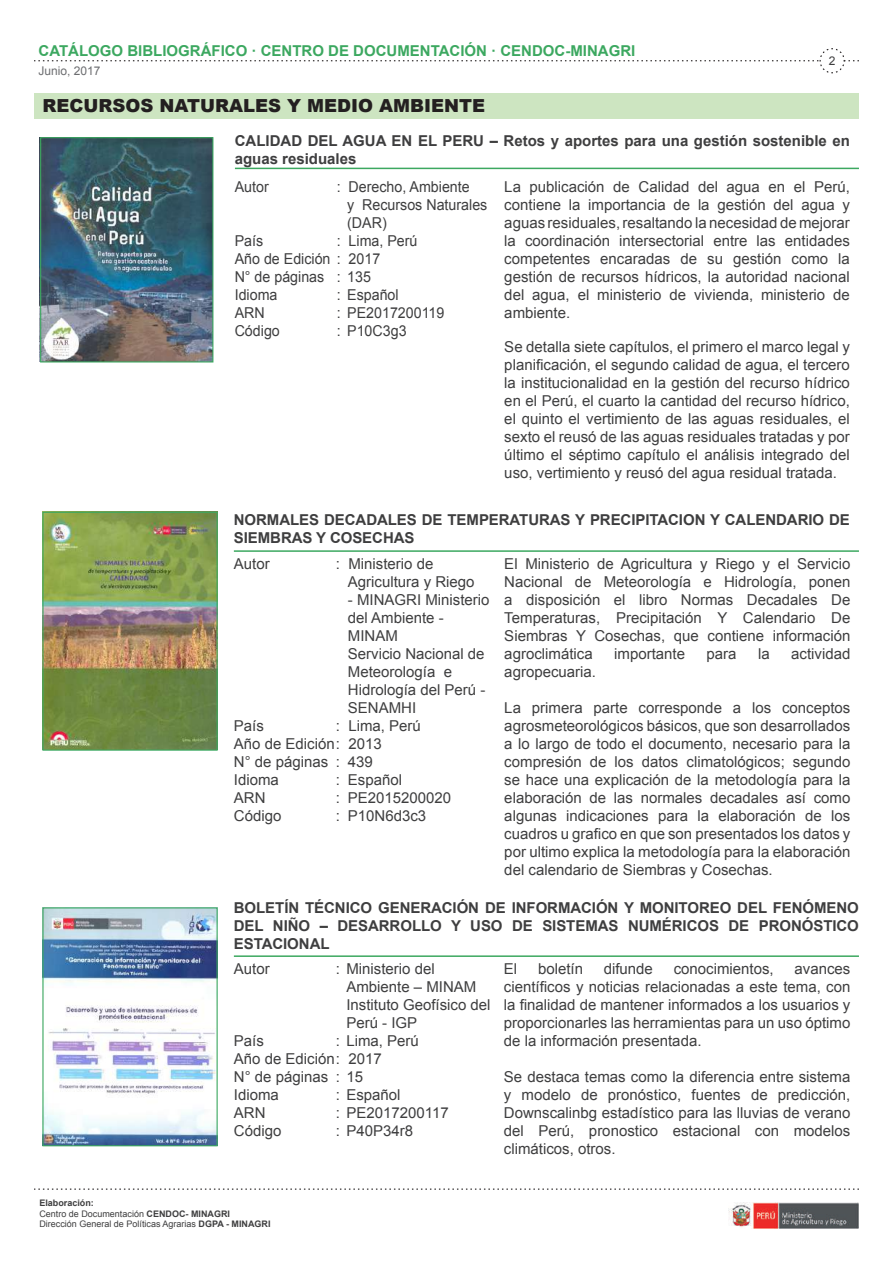
<style>
.page{position:relative;width:893px;height:1263px;background:#fff}
.page>*{position:absolute;margin:0;border:0;box-sizing:border-box;transform-origin:0 0}
.t1{font:900 18px "Arial";color:#231f20}
.t2{font:15px/18px "Arial";color:#3e3e3f;text-align:justify}
.t3{font:700 15px/18px "Arial";letter-spacing:-.005em;color:#3e3e3f}
.t4{font:15px/18px "Arial";color:#3e3e3f;scale:.95 1}
.t5{font:700 15px "Arial";color:#3ca860}
.t6{font:12px "Arial";color:#6c6d70}
.t7{font:12px "Arial";color:#3e3e3f}
.t8{font:9px/10.8px "Arial";color:#3e3e3f}
.s1{font-weight:700}
</style>
<div class="page">
<svg style="left:34px;top:1188px;width:825px;height:2px"></svg>
<svg style="left:34px;top:48px;width:825px;height:26px"></svg>
<img style="left:729px;top:1203px;width:130px;height:26px">
<img style="left:44px;top:514px;width:172px;height:235px">
<img style="left:42px;top:139px;width:169px;height:221px">
<div style="left:34px;top:93px;width:825px;height:25px;background:#cde5c1"></div>
<hr style="left:235px;top:168px;width:624px;height:1px;background:#3ca860">
<div style="left:40px;top:137px;width:173px;height:225px;border:1px solid #3ca860"></div>
<hr style="left:234px;top:550px;width:625px;height:2px;background:#3ca860">
<hr style="left:234px;top:955px;width:625px;height:2px;background:#3ca860">
<img style="left:44px;top:909px;width:172px;height:235px">
<div style="left:42px;top:512px;width:176px;height:239px;border:1px solid #3ca860"></div>
<div style="left:42px;top:907px;width:176px;height:239px;border:1px solid #3ca860"></div>
<p class="t5" style="left:39px;top:40px;width:598px">CATÁLOGO BIBLIOGRÁFICO · CENTRO DE DOCUMENTACIÓN · CENDOC-MINAGRI</p>
<p class="t6" style="left:39px;top:62px;width:64px">Junio, 2017</p>
<p class="t7" style="left:829px;top:53px;width:8px">2</p>
<p class="t1" style="left:43px;top:93px;width:444px">RECURSOS NATURALES Y MEDIO AMBIENTE</p>
<p class="t3" style="left:235px;top:133px;width:617px">CALIDAD DEL AGUA EN EL PERU – Retos y aportes para una gestión sostenible en aguas residuales</p>
<p class="t2" style="left:504px;top:178px;width:347px">La publicación de Calidad del agua en el Perú, contiene la importancia de la gestión del agua y aguas residuales, resaltando la necesidad de mejorar la coordinación intersectorial entre las entidades competentes encaradas de su gestión como la gestión de recursos hídricos, la autoridad nacional del agua, el ministerio de vivienda, ministerio de ambiente.</p>
<p class="t2" style="left:504px;top:338px;width:347px">Se detalla siete capítulos, el primero el marco legal y planificación, el segundo calidad de agua, el tercero la institucionalidad en la gestión del recurso hídrico en el Perú, el cuarto la cantidad del recurso hídrico, el quinto el vertimiento de las aguas residuales, el sexto el reusó de las aguas residuales tratadas y por último el séptimo capítulo el análisis integrado del uso, vertimiento y reusó del agua residual tratada.</p>
<p class="t4" style="left:235px;top:178px;width:37px">Autor</p>
<p class="t4" style="left:347px;top:178px;width:149px;text-indent:-11px">: Derecho, Ambiente<br>y Recursos Naturales (DAR)</p>
<p class="t4" style="left:235px;top:232px;width:32px">País</p>
<p class="t4" style="left:235px;top:232px;width:194px;text-indent:102px">: Lima, Perú<br>Año de Edición : 2017<br>N° de páginas : 135<br>Idioma</p>
<p class="t4" style="left:337px;top:286px;width:67px">: Español</p>
<p class="t4" style="left:235px;top:304px;width:33px">ARN</p>
<p class="t4" style="left:337px;top:304px;width:115px">: PE2017200119</p>
<p class="t4" style="left:235px;top:322px;width:49px">Código</p>
<p class="t4" style="left:337px;top:322px;width:75px">: P10C3g3</p>
<p class="t3" style="left:234px;top:511px;width:618px">NORMALES DECADALES DE TEMPERATURAS Y PRECIPITACION Y CALENDARIO DE<br>SIEMBRAS Y COSECHAS</p>
<p class="t2" style="left:234px;top:555px;width:37px">Autor</p>
<p class="t2" style="left:348px;top:555px;width:128px;text-indent:-12px">: Ministerio de<br>Agricultura y Riego</p>
<p class="t2" style="left:348px;top:591px;width:143px;text-align:left">- MINAGRI Ministerio del Ambiente -<br>MINAM<br>Servicio Nacional de<br>Meteorología e<br>Hidrología del Perú -<br>SENAMHI</p>
<p class="t2" style="left:234px;top:717px;width:32px">País</p>
<p class="t2" style="left:234px;top:717px;width:189px;text-align:left;text-indent:102px">: Lima, Perú<br>Año de Edición: 2013<br>N° de páginas : 439<br>Idioma</p>
<p class="t2" style="left:336px;top:771px;width:68px">: Español</p>
<p class="t2" style="left:234px;top:789px;width:33px">ARN</p>
<p class="t2" style="left:336px;top:789px;width:117px">: PE2015200020</p>
<p class="t2" style="left:234px;top:807px;width:49px">Código</p>
<p class="t2" style="left:336px;top:807px;width:92px">: P10N6d3c3</p>
<p class="t2" style="left:504px;top:555px;width:348px">El Ministerio de Agricultura y Riego y el Servicio Nacional de Meteorología e Hidrología, ponen a disposición el libro Normas Decadales De Temperaturas, Precipitación Y Calendario De Siembras Y Cosechas, que contiene información agroclimática</p>
<p class="t2" style="left:614px;top:645px;width:72px">importante</p>
<p class="t2" style="left:707px;top:645px;width:32px">para</p>
<p class="t2" style="left:758px;top:645px;width:13px">la</p>
<p class="t2" style="left:791px;top:645px;width:61px">actividad</p>
<p class="t2" style="left:504px;top:663px;width:93px">agropecuaria.</p>
<p class="t2" style="left:504px;top:699px;width:348px">La primera parte corresponde a los conceptos agrosmeteorológicos básicos, que son desarrollados a lo largo de todo el documento, necesario para la compresión de los datos climatológicos; segundo se hace una explicación de la metodología para la elaboración de las normales decadales así como algunas indicaciones para la elaboración de los cuadros u grafico en que son presentados los datos y por ultimo explica la metodología para la elaboración del calendario de Siembras y Cosechas.</p>
<p class="t3" style="left:234px;top:899px;width:627px;text-align:justify">BOLETÍN TÉCNICO GENERACIÓN DE INFORMACIÓN Y MONITOREO DEL FENÓMENO DEL NIÑO – DESARROLLO Y USO DE SISTEMAS NUMÉRICOS DE PRONÓSTICO ESTACIONAL</p>
<p class="t2" style="left:234px;top:960px;width:37px">Autor</p>
<p class="t2" style="left:346px;top:960px;width:146px;text-align:left;text-indent:-10px">: Ministerio del<br>Ambiente – MINAM<br>Instituto Geofísico del<br>Perú - IGP</p>
<p class="t2" style="left:234px;top:1032px;width:32px">País</p>
<p class="t2" style="left:234px;top:1032px;width:187px;text-align:left;text-indent:102px">: Lima, Perú<br>Año de Edición: 2017<br>N° de páginas : 15<br>Idioma</p>
<p class="t2" style="left:336px;top:1086px;width:66px">: Español</p>
<p class="t2" style="left:234px;top:1104px;width:33px">ARN</p>
<p class="t2" style="left:336px;top:1104px;width:114px">: PE2017200117</p>
<p class="t2" style="left:234px;top:1122px;width:49px">Código</p>
<p class="t2" style="left:336px;top:1122px;width:79px">: P40P34r8</p>
<p class="t2" style="left:504px;top:960px;width:15px">El</p>
<p class="t2" style="left:538px;top:960px;width:47px">boletín</p>
<p class="t2" style="left:604px;top:960px;width:51px">difunde</p>
<p class="t2" style="left:674px;top:960px;width:102px">conocimientos,</p>
<p class="t2" style="left:504px;top:960px;width:348px;text-indent:291px">avances científicos y noticias relacionadas a este tema, con la finalidad de mantener informados a los usuarios y proporcionarles las herramientas para un uso óptimo de la información presentada.</p>
<p class="t2" style="left:504px;top:1068px;width:348px">Se destaca temas como la diferencia entre sistema y modelo de pronóstico, fuentes de predicción, Downscalinbg estadístico para las lluvias de verano del Perú, pronostico estacional con modelos climáticos, otros.</p>
<p class="t8" style="left:39px;top:1197px;width:233px"><span class="s1">Elaboración:<br></span>Centro de Documentación <span class="s1">CENDOC- MINAGRI<br></span>Dirección General de Políticas Agrarias <span class="s1">DGPA - MINAGRI</span></p>
</div>
